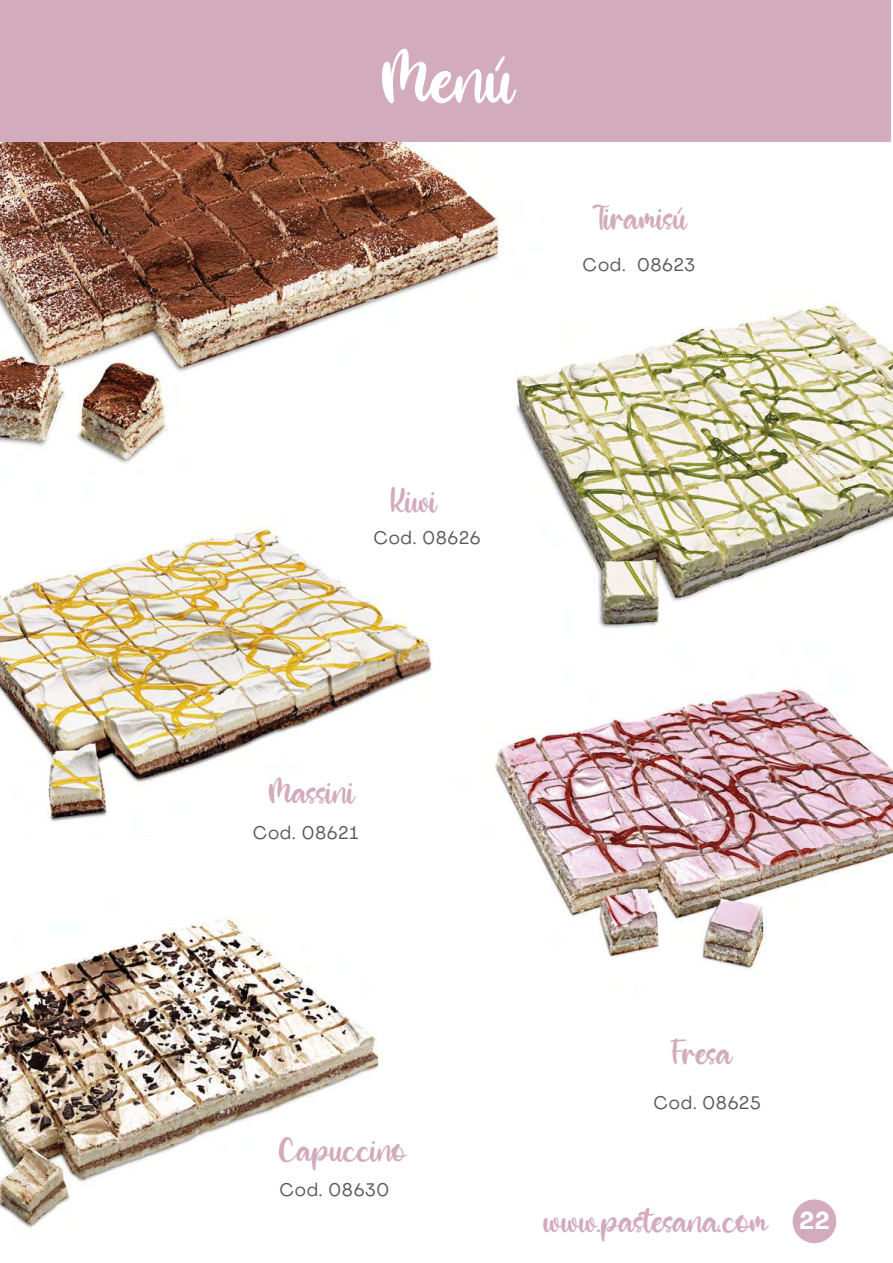
<style>
.page{position:relative;width:893px;height:1263px;background:#fff}
.page>*{position:absolute;margin:0;border:0;box-sizing:border-box;transform-origin:0 0}
.t1{font:75px "Blue Elfira";color:#fff}
.t2{font:36px "Blue Elfira";color:#d2abbd}
.t3{font:35.85px "Blue Elfira";color:#d2abbd}
.t4{font:18px "Agrandir Variable";color:#575757}
.s1{font-family:"Agrandir Variable";font-size:24px;color:#fff}
</style>
<div class="page">
<img style="left:0;top:523px;width:432px;height:300px">
<img style="left:494px;top:682px;width:399px;height:288px">
<img style="left:0;top:142px;width:503px;height:322px">
<div style="left:793px;top:1199px;width:43px;height:44px;background:#d2abbd;border-radius:50%"></div>
<div style="left:0;top:0;width:891px;height:142px;background:#d2abbd"></div>
<img style="left:0;top:916px;width:384px;height:313px">
<img style="left:502px;top:285px;width:391px;height:343px">
<h1 class="t1" style="left:381px;top:30px;width:134px">Menú</h1>
<h3 class="t3" style="left:592px;top:194px;width:96px">Tiramisú</h3>
<p class="t4" style="left:582px;top:253px;width:115px">Cod. 08623</p>
<h3 class="t3" style="left:391px;top:477px;width:47px">Kiwi</h3>
<p class="t4" style="left:373px;top:526px;width:109px">Cod. 08626</p>
<h3 class="t3" style="left:268px;top:768px;width:87px">Massini</h3>
<p class="t4" style="left:252px;top:820px;width:108px">Cod. 08621</p>
<h3 class="t3" style="left:279px;top:1126px;width:128px">Capuccino</h3>
<p class="t4" style="left:279px;top:1178px;width:112px">Cod. 08630</p>
<h3 class="t3" style="left:670px;top:1030px;width:62px">Fresa</h3>
<p class="t4" style="left:653px;top:1090px;width:110px">Cod. 08625</p>
<h2 class="t2" style="left:543px;top:1197px;width:288px">www.pastesana.com <span class="s1">22</span></h2>
</div>
